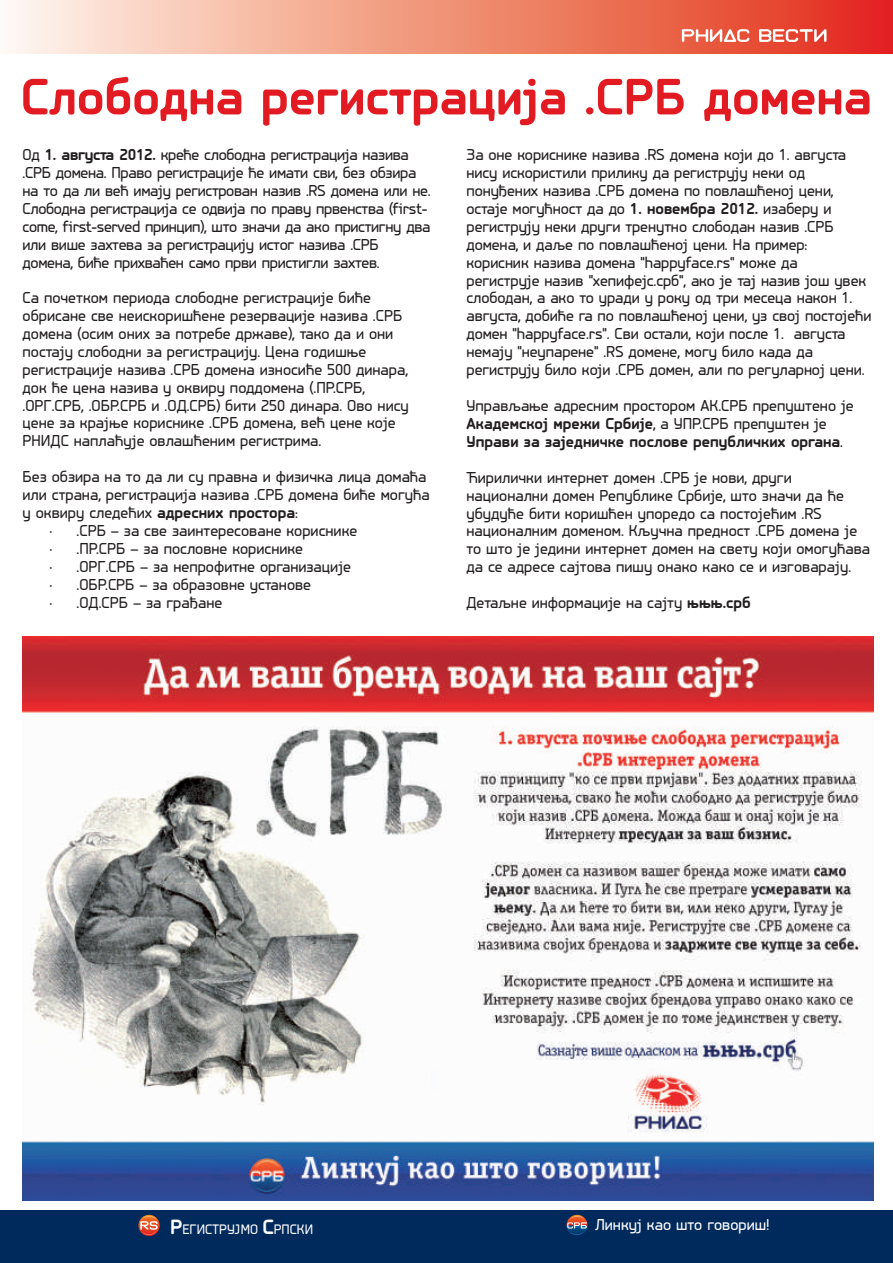
<style>
.page{position:relative;width:893px;height:1263px;background:#fff}
.page>*{position:absolute;margin:0;border:0;box-sizing:border-box;transform-origin:0 0}
.t1{font:700 53.25px "PF Isotext Pro";color:#e21a21}
.t2{font:16.5px/17.9px "PF Isotext Pro";color:#231f20}
.t3{font:16.5px/17.9px "PF Isotext Pro";letter-spacing:-.02em;color:#231f20}
.t4{font:16.5px "PF Isotext Pro";color:#fff}
.t5{font:14.4px "PF Isotext Pro";color:#fff}
.s1{font-weight:700}
.s2{font-weight:700;font-size:21.45px}
</style>
<div class="page">
<div style="left:0;top:1210px;width:893px;height:53px;background:#00295c"></div>
<svg style="left:138px;top:1215px;width:22px;height:21px"></svg>
<svg style="left:140px;top:1216px;width:18px;height:19px"></svg>
<svg style="left:566px;top:1215px;width:22px;height:20px"></svg>
<svg style="left:11px;top:0;width:882px;height:53px;background:#f0927d"></svg>
<svg style="left:759px;top:29px;width:67px;height:13px"></svg>
<svg style="left:682px;top:29px;width:67px;height:13px"></svg>
<img style="left:23px;top:637px;width:850px;height:564px">
<h1 class="t1" style="left:21px;top:74px;width:853px">Слободна регистрација .СРБ домена</h1>
<p class="t3" style="left:23px;top:147px;width:409px">Од <span class="s1">1. августа 2012.</span> креће слободна регистрација назива .СРБ домена. Право регистрације ће имати сви, без обзира на то да ли већ имају регистрован назив .RS домена или не.<br>Слободна регистрација се одвија по праву првенства (first&shy;come, first-served принцип), што значи да ако пристигну два или више захтева за регистрацију истог назива .СРБ домена, биће прихваћен само први пристигли захтев.</p>
<p class="t2" style="left:23px;top:290px;width:388px">Са почетком периода слободне регистрације биће обрисане све неискоришћене резервације назива .СРБ домена (осим оних за потребе државе), тако да и они постају слободни за регистрацију. Цена годишње регистрације назива .СРБ домена износиће 500 динара, док ће цена назива у оквиру поддомена (.ПР.СРБ, .ОРГ.СРБ, .ОБР.СРБ и .ОД.СРБ) бити 250 динара. Ово нису цене за крајње кориснике .СРБ домена, већ цене које РНИДС наплаћује овлашћеним регистрима.</p>
<p class="t2" style="left:23px;top:469px;width:406px">Без обзира на то да ли су правна и физичка лица домаћа</p>
<p class="t2" style="left:23px;top:487px;width:409px">или страна, регистрација назива .СРБ домена биће могућа</p>
<p class="t2" style="left:23px;top:505px;width:277px">у оквиру следећих <span class="s1">адресних простора</span>:</p>
<p class="t2" style="left:50px;top:523px;width:309px">· .СРБ – за све заинтересоване кориснике</p>
<p class="t2" style="left:50px;top:541px;width:255px">· .ПР.СРБ – за пословне кориснике</p>
<p class="t2" style="left:50px;top:559px;width:303px">· .ОРГ.СРБ – за непрофитне организације</p>
<p class="t2" style="left:50px;top:577px;width:263px">· .ОБР.СРБ – за образовне установе</p>
<p class="t2" style="left:50px;top:594px;width:174px">· .ОД.СРБ – за грађане</p>
<p class="t2" style="left:466px;top:147px;width:407px">За оне кориснике назива .RS домена који до 1. августа нису искористили прилику да региструју неки од понуђених назива .СРБ домена по повлашћеној цени, остаје могућност да до <span class="s1">1. новембра 2012.</span> изаберу и региструју неки други тренутно слободан назив .СРБ домена, и даље по повлашћеној цени. Нa пример: корисник назива домена "happyface.rs" може да региструје назив "хепифејс.срб", ако је тај назив још увек слободан, а ако то уради у року од три месеца након 1. августа, добиће га по повлашћеној цени, уз свој постојећи домен "happyface.rs". Сви остали, који после 1. августа немају "неупарене" .RS домене, могу било када да региструју било који .СРБ домен, али по регуларној цени.</p>
<p class="t2" style="left:466px;top:397px;width:389px">Управљање адресним простором АК.СРБ препуштено је<br><span class="s1">Академској мрежи Србије</span>, а УПР.СРБ препуштен је<br><span class="s1">Управи за заједничке послове републичких органа</span>.</p>
<p class="t2" style="left:466px;top:470px;width:405px">Ћирилички интернет домен .СРБ је нови, други национални домен Републике Србије, што значи да ће убудуће бити коришћен упоредо са постојећим .RS националним доменом. Кључна предност .СРБ домена је то што је једини интернет домен на свету који омогућава да се адресе сајтова пишу онако како се и изговарају.</p>
<p class="t2" style="left:466px;top:595px;width:286px">Детаљне информације на сајту <span class="s1">њњњ.срб</span></p>
<p class="t5" style="left:170px;top:1223px;width:144px"><span class="s2">Р</span>ЕГИСТРУЈМО <span class="s2">С</span>РПСКИ</p>
<p class="t4" style="left:595px;top:1217px;width:176px">Линкуј као што говориш!</p>
</div>
